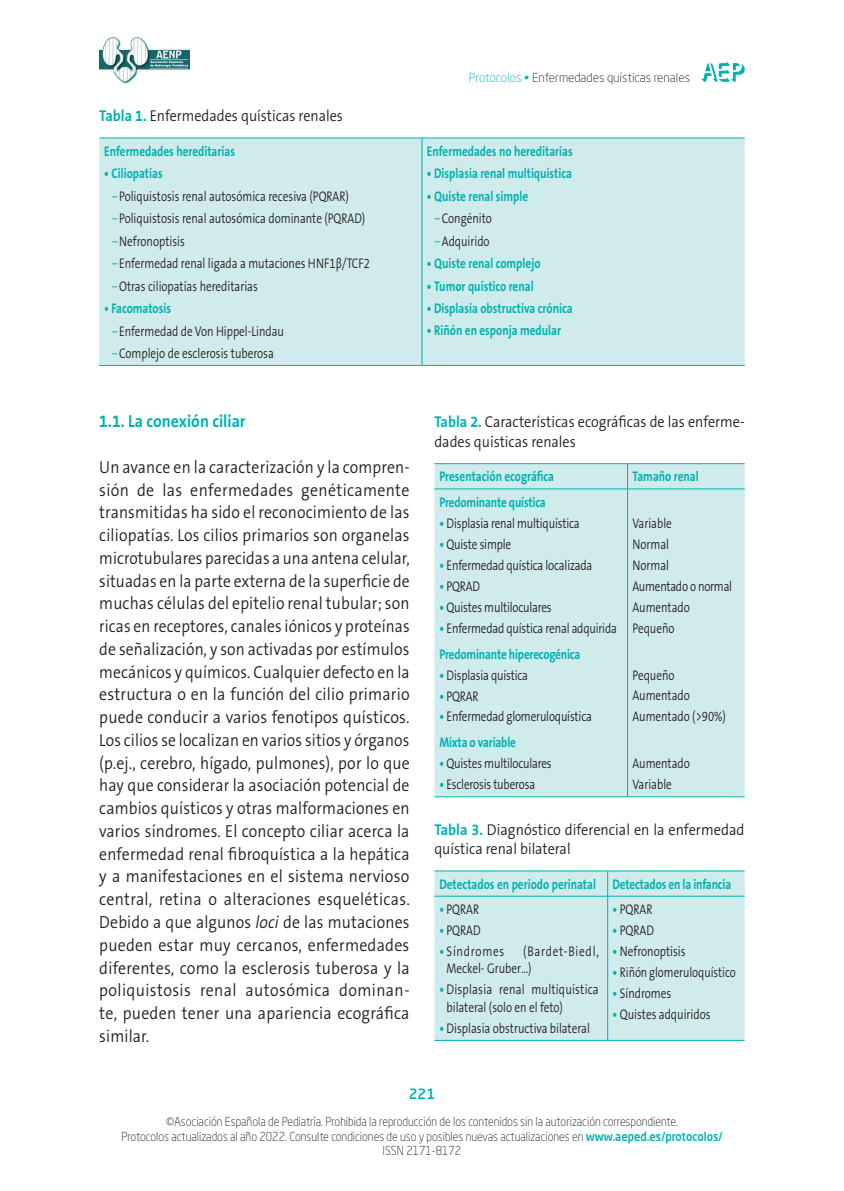
<style>
.page{position:relative;width:844px;height:1191px;background:#fff}
.page>*{position:absolute;margin:0;border:0;box-sizing:border-box;transform-origin:0 0}
.t1{font:300 17.5px/22.8px "The Sans B Plus W4";letter-spacing:.015em;color:#231f20;text-align:justify;scale:.9 1}
.t2{font:700 17.5px "The Sans B Plus W7";color:#00b1b0;scale:.9 1}
.t3{font:300 15.75px/19.2px "The Sans B Plus W4";color:#231f20;scale:.9 1}
.t4{font:300 15.75px/19.2px "The Sans B Plus W4";color:#231f20;scale:.91 1}
.t5{font:300 14px/21px "The Sans B Plus W4";color:#231f20;scale:.8 1}
.t6{font:700 14px "The Sans B Plus W7";color:#00b1b0;scale:.8 1}
.t7{font:300 14px/17.5px "The Sans B Plus W4";color:#231f20;scale:.81 1}
.t8{font:300 14px "The Sans B Plus W4";color:#231f20;scale:.79 1}
.t9{font:300 14px "The Sans B Plus W4";letter-spacing:.065em;color:#231f20;scale:.81 1}
.t10{font:500 14px "Neo Sans Std";color:#00b1b0}
.t11{font:300 12.25px/14.7px "Neo Sans Std";color:#231f20;text-align:center;scale:.9 1}
.t12{font:300 12.25px "Neo Sans Std";color:#231f20}
.s1{font-family:"The Sans B Plus W7";font-weight:700;color:#00b1b0}
.s2{color:#00b1b0}
.s3{font-style:italic}
.s4{font-weight:500;color:#00b1b0}
</style>
<div class="page">
<svg style="left:701px;top:61px;width:43px;height:21px"></svg>
<img style="left:99px;top:38px;width:90px;height:45px">
<div style="left:99px;top:139px;width:645px;height:226px;background:#d0ebec"></div>
<hr style="left:421px;top:138px;width:1px;height:227px;background:#00b1b0">
<hr style="left:99px;top:138px;width:323px;height:1px;background:#00b1b0">
<hr style="left:422px;top:138px;width:322px;height:1px;background:#00b1b0">
<hr style="left:99px;top:365px;width:323px;height:1px;background:#00b1b0">
<hr style="left:422px;top:365px;width:322px;height:1px;background:#00b1b0">
<div style="left:434px;top:464px;width:310px;height:332px;background:#d0ebec"></div>
<svg style="left:627px;top:464px;width:1px;height:24px"></svg>
<hr style="left:434px;top:488px;width:193px;height:1px;background:#00b1b0">
<hr style="left:627px;top:488px;width:117px;height:1px;background:#00b1b0">
<hr style="left:627px;top:489px;width:1px;height:307px;background:#00b1b0">
<hr style="left:434px;top:463px;width:193px;height:1px;background:#00b1b0">
<hr style="left:627px;top:463px;width:117px;height:1px;background:#00b1b0">
<hr style="left:434px;top:796px;width:193px;height:1px;background:#00b1b0">
<hr style="left:627px;top:796px;width:117px;height:1px;background:#00b1b0">
<div style="left:434px;top:871px;width:310px;height:169px;background:#d0ebec"></div>
<svg style="left:607px;top:871px;width:1px;height:25px"></svg>
<hr style="left:434px;top:896px;width:173px;height:1px;background:#00b1b0">
<hr style="left:607px;top:896px;width:137px;height:1px;background:#00b1b0">
<hr style="left:607px;top:896px;width:1px;height:144px;background:#00b1b0">
<hr style="left:434px;top:870px;width:173px;height:1px;background:#00b1b0">
<hr style="left:607px;top:870px;width:137px;height:1px;background:#00b1b0">
<hr style="left:434px;top:1040px;width:173px;height:1px;background:#00b1b0">
<hr style="left:607px;top:1040px;width:137px;height:1px;background:#00b1b0">
<p class="t3" style="left:99px;top:106px;width:272px"><span class="s1">Tabla 1.</span> Enfermedades quísticas renales</p>
<p class="t6" style="left:104px;top:142px;width:165px">Enfermedades hereditarias</p>
<p class="t6" style="left:104px;top:164px;width:75px">• Ciliopatías</p>
<p class="t5" style="left:112px;top:185px;width:324px;line-height:22.4px"><span class="s2">−</span>Poliquistosis renal autosómica recesiva (PQRAR) <span class="s2">−</span>Poliquistosis renal autosómica dominante (PQRAD) <span class="s2">−</span>Nefronoptisis<br><span class="s2">−</span>Enfermedad renal ligada a mutaciones HNF1β/TCF2 <span class="s2">−</span>Otras ciliopatías hereditarias</p>
<p class="t6" style="left:104px;top:299px;width:85px">• Facomatosis</p>
<p class="t5" style="left:112px;top:320px;width:217px;line-height:22.4px"><span class="s2">−</span>Enfermedad de Von Hippel-Lindau <span class="s2">−</span>Complejo de esclerosis tuberosa</p>
<p class="t12" style="left:469px;top:70px;width:222px"><span class="s2">Protocolos •</span> Enfermedades quísticas renales</p>
<p class="t6" style="left:427px;top:142px;width:184px">Enfermedades no hereditarias</p>
<p class="t6" style="left:427px;top:164px;width:183px">• Displasia renal multiquística</p>
<p class="t6" style="left:427px;top:187px;width:128px">• Quiste renal simple</p>
<p class="t5" style="left:434px;top:207px;width:73px;line-height:22.4px"><span class="s2">−</span>Congénito <span class="s2">−</span>Adquirido</p>
<p class="t6" style="left:427px;top:254px;width:143px">• Quiste renal complejo</p>
<p class="t6" style="left:427px;top:277px;width:135px">• Tumor quístico renal</p>
<p class="t6" style="left:427px;top:299px;width:184px">• Displasia obstructiva crónica</p>
<p class="t6" style="left:427px;top:322px;width:169px">• Riñón en esponja medular</p>
<p class="t2" style="left:99px;top:410px;width:164px">1.1. La conexión ciliar</p>
<p class="t1" style="left:99px;top:455px;width:346px">Un avance en la caracterización y la compren&shy;sión de las enfermedades genéticamente transmitidas ha sido el reconocimiento de las ciliopatías. Los cilios primarios son organelas microtubulares parecidas a una antena celular, situadas en la parte externa de la superficie de muchas células del epitelio renal tubular; son ricas en receptores, canales iónicos y proteínas de señalización, y son activadas por estímulos mecánicos y químicos. Cualquier defecto en la estructura o en la función del cilio primario puede conducir a varios fenotipos quísticos.<br>Los cilios se localizan en varios sitios y órganos (p.ej., cerebro, hígado, pulmones), por lo que hay que considerar la asociación potencial de cambios quísticos y otras malformaciones en varios síndromes. El concepto ciliar acerca la enfermedad renal fibroquística a la hepática y a manifestaciones en el sistema nervioso central, retina o alteraciones esqueléticas.<br>Debido a que algunos <span class="s3">loci</span> de las mutaciones pueden estar muy cercanos, enfermedades diferentes, como la esclerosis tuberosa y la poliquistosis renal autosómica dominan&shy;te, pueden tener una apariencia ecográfica similar.</p>
<p class="t3" style="left:434px;top:412px;width:346px"><span class="s1">Tabla 2.</span> Características ecográficas de las enferme&shy;dades quísticas renales</p>
<p class="t6" style="left:439px;top:468px;width:145px">Presentación ecográfica</p>
<p class="t6" style="left:632px;top:468px;width:84px">Tamaño renal</p>
<p class="t6" style="left:439px;top:493px;width:135px">Predominante quística</p>
<p class="t5" style="left:439px;top:512px;width:177px"><span class="s1">•</span> Displasia renal multiquística</p>
<p class="t5" style="left:439px;top:533px;width:91px"><span class="s1">•</span> Quiste simple</p>
<p class="t5" style="left:439px;top:554px;width:193px"><span class="s1">•</span> Enfermedad quística localizada</p>
<p class="t5" style="left:439px;top:575px;width:52px"><span class="s1">•</span> PQRAD</p>
<p class="t5" style="left:439px;top:596px;width:142px"><span class="s1">•</span> Quistes multiloculares</p>
<p class="t5" style="left:439px;top:617px;width:223px"><span class="s1">•</span> Enfermedad quística renal adquirida</p>
<p class="t6" style="left:439px;top:645px;width:178px">Predominante hiperecogénica</p>
<p class="t5" style="left:439px;top:664px;width:112px"><span class="s1">•</span> Displasia quística</p>
<p class="t5" style="left:439px;top:685px;width:50px"><span class="s1">•</span> PQRAR</p>
<p class="t5" style="left:439px;top:706px;width:192px"><span class="s1">•</span> Enfermedad glomeruloquística</p>
<p class="t6" style="left:439px;top:733px;width:97px">Mixta o variable</p>
<p class="t5" style="left:439px;top:753px;width:142px"><span class="s1">•</span> Quistes multiloculares</p>
<p class="t5" style="left:439px;top:774px;width:121px"><span class="s1">•</span> Esclerosis tuberosa</p>
<p class="t5" style="left:632px;top:512px;width:126px">Variable<br>Normal<br>Normal<br>Aumentado o normal<br>Aumentado<br>Pequeño</p>
<p class="t5" style="left:632px;top:664px;width:118px">Pequeño<br>Aumentado<br>Aumentado (&gt;90%)</p>
<p class="t5" style="left:632px;top:753px;width:73px">Aumentado<br>Variable</p>
<p class="t4" style="left:434px;top:819px;width:342px"><span class="s1">Tabla 3.</span> Diagnóstico diferencial en la enfermedad quística renal bilateral</p>
<p class="t6" style="left:439px;top:875px;width:366px">Detectados en periodo perinatal Detectados en la infancia</p>
<p class="t5" style="left:439px;top:899px;width:51px"><span class="s1">•</span> PQRAR</p>
<p class="t5" style="left:439px;top:920px;width:53px"><span class="s1">•</span> PQRAD</p>
<p class="t9" style="left:439px;top:942px;width:82px"><span class="s1">•</span> Síndromes</p>
<p class="t5" style="left:612px;top:899px;width:51px"><span class="s1">•</span> PQRAR</p>
<p class="t5" style="left:612px;top:920px;width:53px"><span class="s1">•</span> PQRAD</p>
<p class="t5" style="left:612px;top:940px;width:93px"><span class="s1">•</span> Nefronoptisis</p>
<p class="t8" style="left:612px;top:963px;width:157px"><span class="s1">•</span> Riñón glomeruloquístico</p>
<p class="t5" style="left:612px;top:982px;width:75px"><span class="s1">•</span> Síndromes</p>
<p class="t5" style="left:612px;top:1003px;width:124px"><span class="s1">•</span> Quistes adquiridos</p>
<p class="t7" style="left:446px;top:942px;width:189px;text-indent:77px">(Bardet-Biedl,<br>Meckel- Gruber…)</p>
<p class="t7" style="left:446px;top:981px;width:189px;text-indent:-7px"><span class="s1">•</span> Displasia renal multiquística bilateral (solo en el feto)</p>
<p class="t5" style="left:439px;top:1017px;width:190px"><span class="s1">•</span> Displasia obstructiva bilateral</p>
<p class="t10" style="left:408px;top:1085px;width:28px">221</p>
<p class="t11" style="left:121px;top:1114px;width:669px">©Asociación Española de Pediatría. Prohibida la reproducción de los contenidos sin la autorización correspondiente.<br>Protocolos actualizados al año 2022. Consulte condiciones de uso y posibles nuevas actualizaciones en <span class="s4">www.aeped.es/protocolos/<br></span>ISSN 2171-8172</p>
</div>
